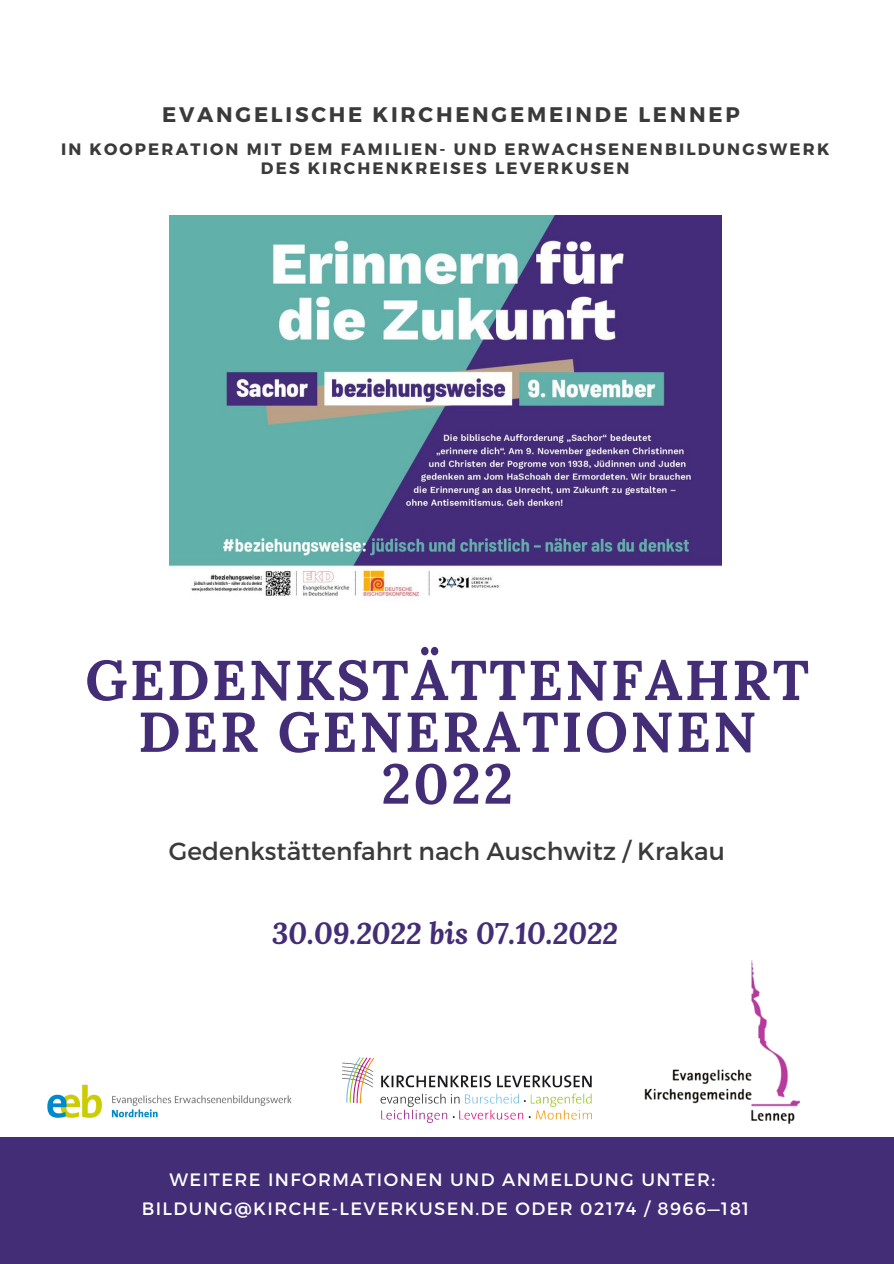
<style>
.page{position:relative;width:894px;height:1264px;background:#fff}
.page>*{position:absolute;margin:0;border:0;box-sizing:border-box;transform-origin:0 0}
.t1{font:700 55.95px/51.8px "Lora";letter-spacing:.04em;color:#442d77;text-align:center}
.t2{font:italic 700 29.85px "Lora";color:#442d77}
.t3{font:24.75px "Montserrat";color:#3a3a3a}
.t4{font:700 21.15px "Montserrat";letter-spacing:.13em;color:#3a3a3a}
.t5{font:17.85px "Montserrat";letter-spacing:.08em;color:#fff}
.t6{font:700 16.5px/19.2px "Montserrat";letter-spacing:.13em;color:#3a3a3a;text-align:center}
</style>
<div class="page">
<div style="left:0;top:1137px;width:893px;height:126px;background:#442d77"></div>
<img style="left:169px;top:215px;width:552px;height:383px">
<img style="left:47px;top:1084px;width:245px;height:34px">
<img style="left:342px;top:1057px;width:249px;height:65px">
<img style="left:644px;top:960px;width:154px;height:163px">
<p class="t4" style="left:162px;top:101px;width:579px">EVANGELISCHE KIRCHENGEMEINDE LENNEP</p>
<p class="t6" style="left:61px;top:138px;width:769px">IN KOOPERATION MIT DEM FAMILIEN- UND ERWACHSENENBILDUNGSWERK<br>DES KIRCHENKREISES LEVERKUSEN</p>
<p class="t1" style="left:85px;top:653px;width:725px">GEDENKSTÄTTENFAHRT<br>DER GENERATIONEN</p>
<p class="t1" style="left:381px;top:757px;width:133px">2022</p>
<p class="t3" style="left:169px;top:835px;width:557px">Gedenkstättenfahrt nach Auschwitz / Krakau</p>
<p class="t2" style="left:272px;top:913px;width:347px">30.09.2022 bis 07.10.2022</p>
<p class="t5" style="left:169px;top:1168px;width:547px">WEITERE INFORMATIONEN UND ANMELDUNG UNTER:</p>
<p class="t5" style="left:142px;top:1197px;width:609px">BILDUNG@KIRCHE-LEVERKUSEN.DE ODER 02174 / 8966—181</p>
</div>
